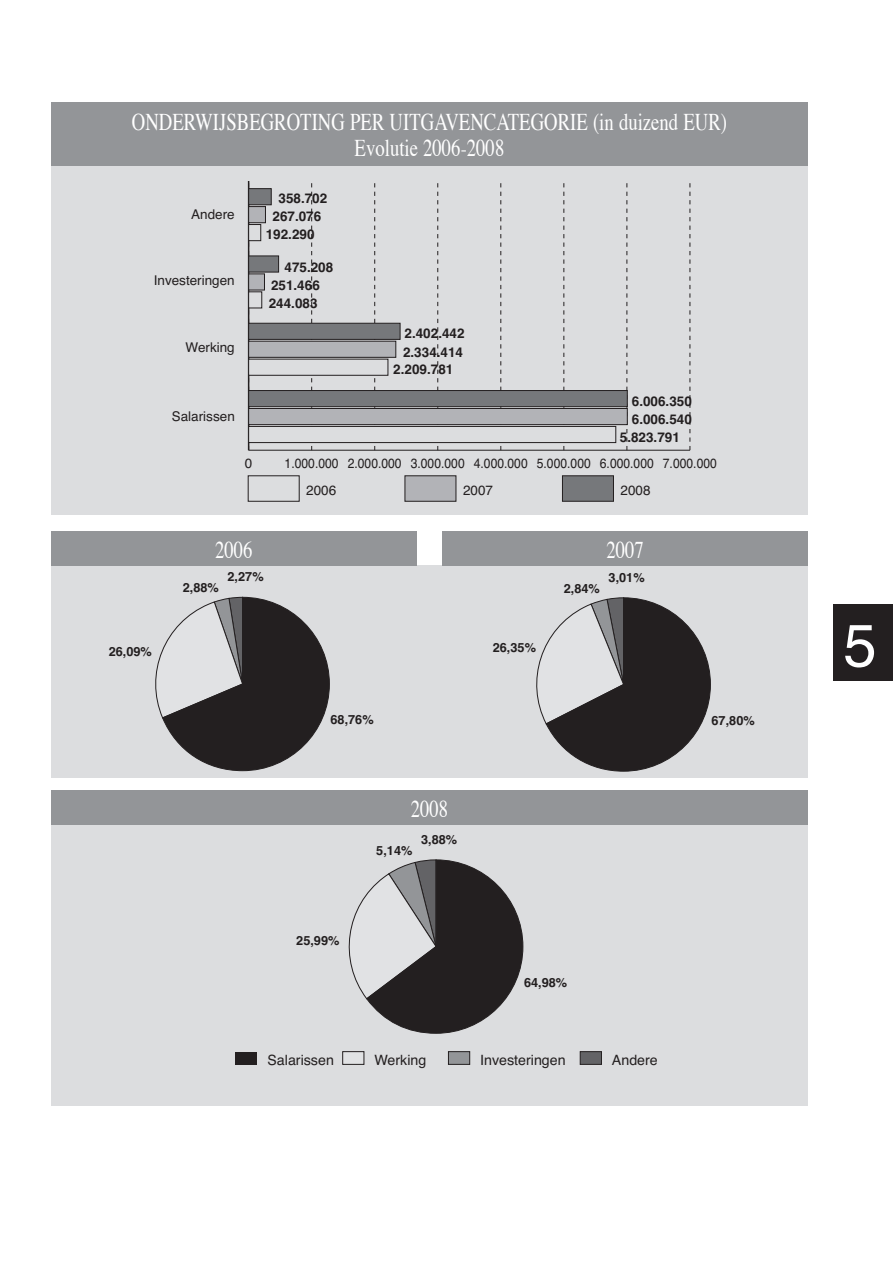
<style>
.page{position:relative;width:893px;height:1263px;background:#fff}
.page>*{position:absolute;margin:0;border:0;box-sizing:border-box;transform-origin:0 0}
.t1{font:60px "Helvetica";color:#fff}
.t2{font:24px/25.5px "Times";color:#fff;text-align:center;scale:.78 1}
.t3{font:14.25px "Helvetica";color:#231f20}
.t4{font:700 13.5px/18px "Helvetica";color:#231f20}
.t5{font:13.5px/27.2px "Helvetica";color:#231f20;scale:.9 1}
.t6{font:13.5px "Helvetica";color:#231f20}
.t7{font:700 12.75px "Helvetica";color:#231f20}
</style>
<div class="page">
<div style="left:833px;top:604px;width:60px;height:76px;background:#231f20"></div>
<div style="left:51px;top:102px;width:757px;height:64px;background:#939598"></div>
<div style="left:51px;top:166px;width:757px;height:348px;background:#dcdddf"></div>
<div style="left:51px;top:566px;width:757px;height:212px;background:#dcdddf"></div>
<div style="left:51px;top:531px;width:366px;height:35px;background:#939598"></div>
<div style="left:442px;top:531px;width:366px;height:35px;background:#939598"></div>
<div style="left:51px;top:825px;width:757px;height:281px;background:#dcdddf"></div>
<div style="left:51px;top:791px;width:757px;height:34px;background:#939598"></div>
<svg style="left:536px;top:597px;width:175px;height:175px"></svg>
<svg style="left:155px;top:596px;width:175px;height:175px"></svg>
<svg style="left:348px;top:859px;width:176px;height:175px"></svg>
<hr style="left:249px;top:450px;width:441px;height:1px;background:#231f20">
<svg style="left:311px;top:183px;width:1px;height:267px"></svg>
<svg style="left:374px;top:183px;width:1px;height:267px"></svg>
<svg style="left:437px;top:183px;width:1px;height:267px"></svg>
<svg style="left:500px;top:183px;width:1px;height:267px"></svg>
<svg style="left:563px;top:183px;width:1px;height:267px"></svg>
<svg style="left:626px;top:183px;width:1px;height:267px"></svg>
<svg style="left:690px;top:183px;width:1px;height:267px"></svg>
<hr style="left:248px;top:181px;width:1px;height:269px;background:#231f20">
<div style="left:248px;top:224px;width:13px;height:17px;background:#dcdddf;border:1px solid #231f20"></div>
<div style="left:248px;top:291px;width:14px;height:17px;background:#dcdddf;border:1px solid #231f20"></div>
<div style="left:248px;top:359px;width:140px;height:17px;background:#dcdddf;border:1px solid #231f20"></div>
<div style="left:248px;top:426px;width:368px;height:17px;background:#dcdddf;border:1px solid #231f20"></div>
<div style="left:248px;top:206px;width:18px;height:17px;background:#b2b3b7;border:1px solid #231f20"></div>
<div style="left:248px;top:273px;width:17px;height:17px;background:#b2b3b7;border:1px solid #231f20"></div>
<div style="left:248px;top:341px;width:148px;height:17px;background:#b2b3b7;border:1px solid #231f20"></div>
<div style="left:248px;top:408px;width:380px;height:17px;background:#b2b3b7;border:1px solid #231f20"></div>
<div style="left:248px;top:188px;width:24px;height:17px;background:#76787b;border:1px solid #231f20"></div>
<div style="left:248px;top:256px;width:31px;height:16px;background:#76787b;border:1px solid #231f20"></div>
<div style="left:248px;top:323px;width:152px;height:17px;background:#76787b;border:1px solid #231f20"></div>
<div style="left:248px;top:390px;width:380px;height:17px;background:#76787b;border:1px solid #231f20"></div>
<div style="left:248px;top:475px;width:52px;height:27px;background:#dcdddf;border:1px solid #231f20"></div>
<div style="left:405px;top:475px;width:51px;height:27px;background:#b2b3b7;border:1px solid #231f20"></div>
<div style="left:562px;top:475px;width:52px;height:27px;background:#76787b;border:1px solid #231f20"></div>
<div style="left:236px;top:1052px;width:21px;height:12px;background:#231f20"></div>
<div style="left:342px;top:1051px;width:22px;height:14px;background:#e1e2e4;border:1px solid #231f20"></div>
<div style="left:448px;top:1051px;width:22px;height:14px;background:#939598;border:1px solid #231f20"></div>
<div style="left:580px;top:1051px;width:22px;height:14px;background:#636366;border:1px solid #231f20"></div>
<h2 class="t2" style="left:132px;top:107px;width:765px">ONDERWIJSBEGROTING PER UITGAVENCATEGORIE (in duizend EUR)<br>Evolutie 2006-2008</h2>
<p class="t6" style="left:191px;top:203px;width:45px">Andere</p>
<p class="t6" style="left:154px;top:269px;width:83px">Investeringen</p>
<p class="t6" style="left:186px;top:336px;width:51px">Werking</p>
<p class="t6" style="left:172px;top:405px;width:65px">Salarissen</p>
<p class="t4" style="left:279px;top:189px;width:50px">358.702</p>
<p class="t4" style="left:273px;top:207px;width:50px">267.076</p>
<p class="t4" style="left:266px;top:225px;width:50px">192.290</p>
<p class="t4" style="left:269px;top:257px;width:66px;text-indent:16px">475.208<br>251.466<br>244.083</p>
<p class="t4" style="left:403px;top:323px;width:63px;line-height:18.8px">2.402.442<br>2.334.414</p>
<p class="t4" style="left:393px;top:360px;width:62px">2.209.781</p>
<p class="t4" style="left:632px;top:392px;width:62px;line-height:17.2px">6.006.350<br>6.006.540</p>
<p class="t4" style="left:620px;top:428px;width:62px">5.823.791</p>
<p class="t6" style="left:245px;top:452px;width:9px">0</p>
<p class="t5" style="left:463px;top:450px;width:284px;text-indent:-178px">1.000.000 2.000.000 3.000.000 4.000.000 5.000.000 6.000.000 7.000.000<br>2007</p>
<p class="t6" style="left:306px;top:479px;width:32px">2006</p>
<p class="t6" style="left:621px;top:479px;width:32px">2008</p>
<h2 class="t2" style="left:215px;top:535px;width:49px">2006</h2>
<h2 class="t2" style="left:606px;top:535px;width:49px">2007</h2>
<p class="t7" style="left:109px;top:640px;width:45px">26,09%</p>
<p class="t7" style="left:183px;top:576px;width:38px">2,88%</p>
<p class="t7" style="left:228px;top:565px;width:38px">2,27%</p>
<p class="t7" style="left:330px;top:708px;width:45px">68,76%</p>
<h2 class="t2" style="left:411px;top:794px;width:49px">2008</h2>
<p class="t7" style="left:376px;top:839px;width:38px">5,14%</p>
<p class="t7" style="left:421px;top:828px;width:38px">3,88%</p>
<p class="t7" style="left:493px;top:636px;width:45px">26,35%</p>
<p class="t7" style="left:564px;top:577px;width:38px">2,84%</p>
<p class="t7" style="left:609px;top:566px;width:38px">3,01%</p>
<p class="t7" style="left:296px;top:928px;width:45px">25,99%</p>
<p class="t3" style="left:267px;top:1048px;width:68px">Salarissen</p>
<p class="t7" style="left:524px;top:971px;width:45px">64,98%</p>
<p class="t3" style="left:374px;top:1048px;width:53px">Werking</p>
<p class="t3" style="left:480px;top:1048px;width:87px">Investeringen</p>
<p class="t3" style="left:612px;top:1048px;width:47px">Andere</p>
<p class="t7" style="left:711px;top:709px;width:45px">67,80%</p>
<h1 class="t1" style="left:843px;top:594px;width:35px">5</h1>
</div>
